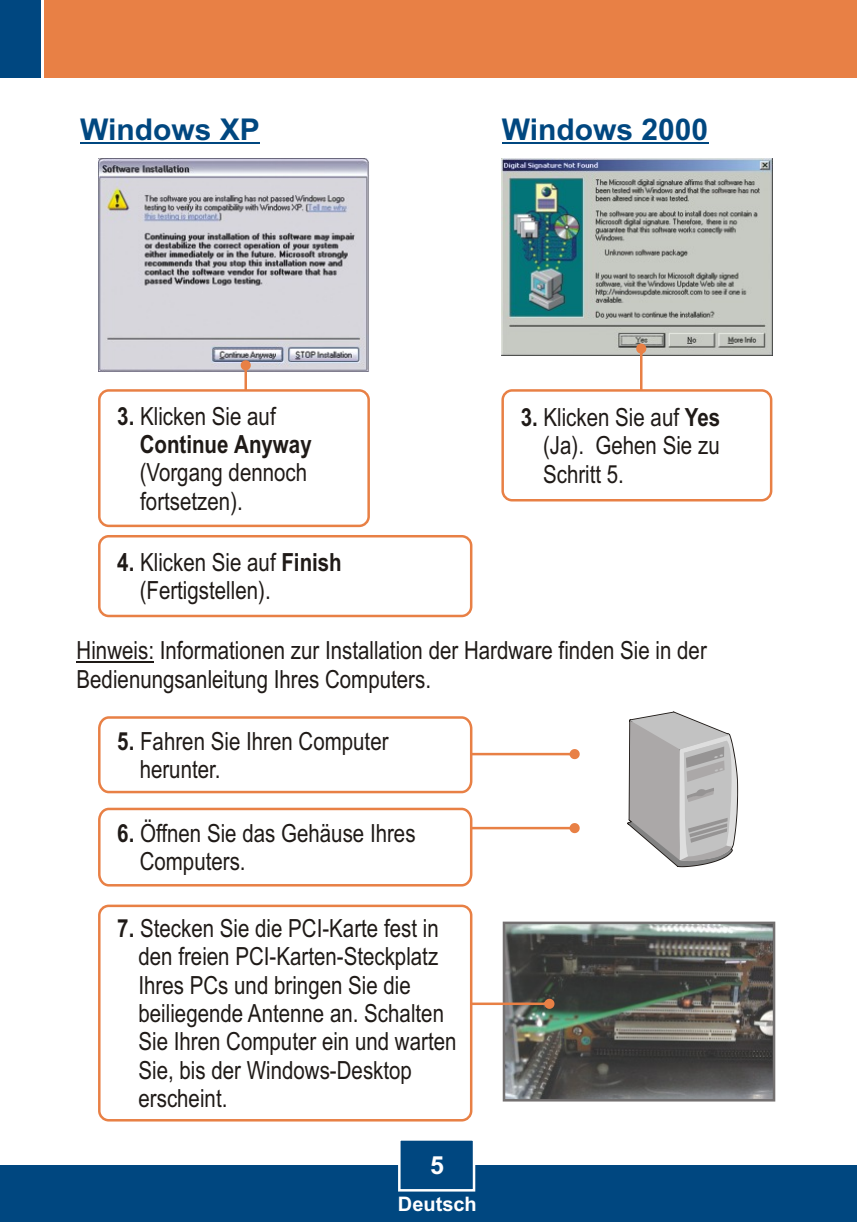
<style>
.page{position:relative;width:857px;height:1222px;background:#fff}
.page>*{position:absolute;margin:0;border:0;box-sizing:border-box;transform-origin:0 0}
.t1{font:700 30px "Arial";color:#004780}
.t2{font:25px/28.2px "Arial Narrow";color:#1f1a17}
.t3{font:700 25px/28.5px "Arial Narrow";color:#1f1a17}
.t4{font:700 25px "Arial";color:#fff}
.t5{font:700 20px "Arial";color:#fff}
.s1{font-weight:400}
.s2{font-weight:700}
</style>
<div class="page">
<img style="left:507px;top:925px;width:264px;height:172px">
<div style="left:503px;top:921px;width:272px;height:180px;border:3px solid #737070"></div>
<svg style="left:472px;top:998px;width:82px;height:10px"></svg>
<div style="left:0;top:1165px;width:857px;height:56px;background:#004780"></div>
<div style="left:44px;top:0;width:813px;height:78px;background:#e88045"></div>
<div style="left:0;top:0;width:41px;height:78px;background:#004780"></div>
<img style="left:99px;top:158px;width:270px;height:214px">
<hr style="left:80px;top:143px;width:180px;height:1px;background:#004780">
<svg style="left:241px;top:360px;width:10px;height:29px"></svg>
<hr style="left:502px;top:143px;width:206px;height:1px;background:#004780">
<img style="left:502px;top:158px;width:270px;height:197px">
<svg style="left:636px;top:343px;width:10px;height:46px"></svg>
<div style="left:501px;top:389px;width:271px;height:112px;background:#fff;border:3px solid #e88045;border-radius:9px"></div>
<hr style="left:77px;top:661px;width:77px;height:2px;background:#1f1a17">
<svg style="left:627px;top:711px;width:111px;height:156px"></svg>
<div style="left:98px;top:389px;width:272px;height:138px;background:#fff;border:3px solid #e88045;border-radius:9px"></div>
<div style="left:98px;top:535px;width:374px;height:82px;background:#fff;border:3px solid #e88045;border-radius:9px"></div>
<div style="left:98px;top:904px;width:374px;height:217px;background:#fff;border:3px solid #e88045;border-radius:9px"></div>
<svg style="left:98px;top:716px;width:482px;height:78px"></svg>
<svg style="left:98px;top:807px;width:482px;height:80px"></svg>
<svg style="left:398px;top:1140px;width:78px;height:52px"></svg>
<p class="t1" style="left:80px;top:118px;width:181px">Windows XP</p>
<p class="t1" style="left:502px;top:118px;width:208px">Windows 2000</p>
<p class="t3" style="left:140px;top:404px;width:173px;text-indent:-22px">3. <span class="s1">Klicken Sie auf<br></span>Continue Anyway</p>
<p class="t2" style="left:140px;top:461px;width:169px">(Vorgang dennoch fortsetzen).</p>
<p class="t2" style="left:140px;top:550px;width:204px;text-indent:-22px"><span class="s2">4.</span> Klicken Sie auf <span class="s2">Finish </span>(Fertigstellen).</p>
<p class="t2" style="left:543px;top:405px;width:179px;text-align:justify;text-indent:-22px"><span class="s2">3.</span> Klicken Sie auf <span class="s2">Yes </span>(Ja). Gehen Sie zu Schritt 5.</p>
<p class="t2" style="left:77px;top:638px;width:632px">Hinweis: Informationen zur Installation der Hardware finden Sie in der<br>Bedienungsanleitung Ihres Computers.</p>
<p class="t2" style="left:140px;top:729px;width:250px;text-indent:-22px"><span class="s2">5.</span> Fahren Sie Ihren Computer herunter.</p>
<p class="t2" style="left:140px;top:821px;width:277px;text-indent:-22px"><span class="s2">6.</span> Öffnen Sie das Gehäuse Ihres<br>Computers.</p>
<p class="t2" style="left:138px;top:916px;width:319px;text-indent:-21px"><span class="s2">7.</span> Stecken Sie die PCI-Karte fest in den freien PCI-Karten-Steckplatz<br>Ihres PCs und bringen Sie die beiliegende Antenne an. Schalten<br>Sie Ihren Computer ein und warten<br>Sie, bis der Windows-Desktop erscheint.</p>
<p class="t4" style="left:430px;top:1155px;width:15px">5</p>
<p class="t5" style="left:398px;top:1196px;width:80px">Deutsch</p>
</div>
